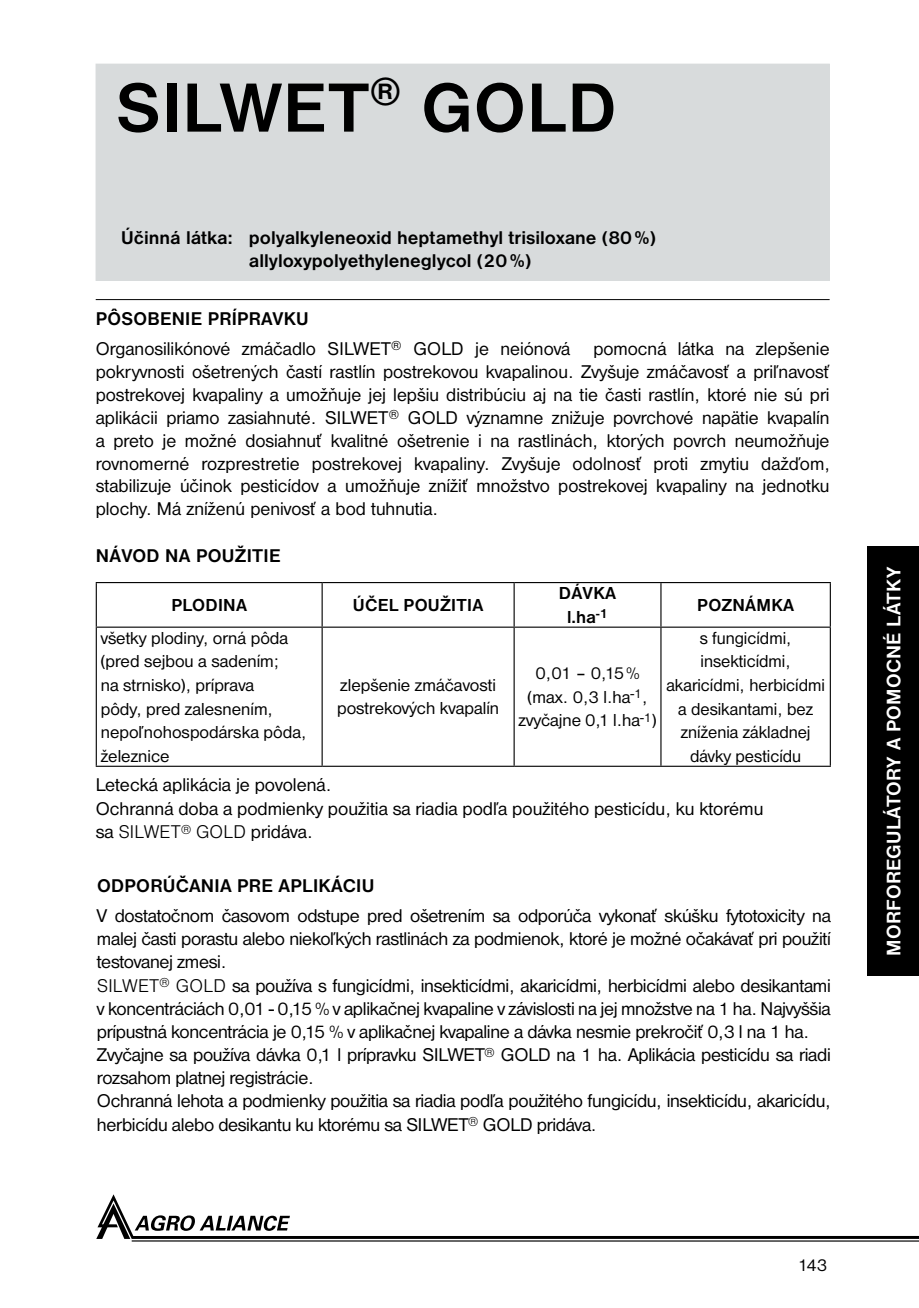
<style>
.page{position:relative;width:919px;height:1308px;background:#fff}
.page>*{position:absolute;margin:0;border:0;box-sizing:border-box;transform-origin:0 0}
.t1{font:700 72px "Nimbus Sans DOT";color:#000}
.t2{font:700 20.25px "Nimbus Sans DOT";letter-spacing:.015em;color:#fff}
.t3{font:19.12px/22.9px "Nimbus Sans DOT";letter-spacing:-.015em;color:#000}
.t4{font:700 19.12px/22.9px "Nimbus Sans DOT";color:#000;text-align:center}
.t5{font:19.12px "Nimbus Sans DOT Ligh";letter-spacing:.015em;color:#000}
.t6{font:18px/23.6px "Nimbus Sans DOT";color:#000}
.t7{font:700 18px/23.6px "Nimbus Sans DOT";letter-spacing:.015em;color:#000}
.s1{font-weight:700}
.s2{font-family:"Nimbus Sans DOT"}
</style>
<div class="page">
<hr style="left:132px;top:1240px;width:786px;height:1px;background:#000">
<svg style="left:96px;top:1194px;width:822px;height:44px"></svg>
<div style="left:96px;top:64px;width:733px;height:216px;background:#d8dbdc"></div>
<div style="left:96px;top:64px;width:733px;height:217px;border:1px solid #d8dbdc"></div>
<hr style="left:96px;top:299px;width:733px;height:1px;background:#000">
<hr style="left:96px;top:582px;width:226px;height:1px;background:#000">
<hr style="left:96px;top:583px;width:1px;height:43px;background:#000">
<hr style="left:322px;top:582px;width:192px;height:1px;background:#000">
<hr style="left:321px;top:583px;width:2px;height:43px;background:#000">
<hr style="left:514px;top:582px;width:147px;height:1px;background:#000">
<hr style="left:513px;top:583px;width:1px;height:43px;background:#000">
<hr style="left:661px;top:582px;width:169px;height:1px;background:#000">
<hr style="left:660px;top:583px;width:1px;height:43px;background:#000">
<hr style="left:829px;top:583px;width:1px;height:43px;background:#000">
<hr style="left:96px;top:626px;width:226px;height:1px;background:#000">
<hr style="left:96px;top:627px;width:1px;height:138px;background:#000">
<hr style="left:322px;top:626px;width:192px;height:1px;background:#000">
<hr style="left:321px;top:627px;width:2px;height:138px;background:#000">
<hr style="left:514px;top:626px;width:147px;height:1px;background:#000">
<hr style="left:513px;top:627px;width:1px;height:138px;background:#000">
<hr style="left:661px;top:626px;width:169px;height:1px;background:#000">
<hr style="left:660px;top:627px;width:1px;height:138px;background:#000">
<hr style="left:829px;top:627px;width:1px;height:138px;background:#000">
<hr style="left:96px;top:765px;width:226px;height:2px;background:#000">
<hr style="left:322px;top:765px;width:192px;height:2px;background:#000">
<hr style="left:514px;top:765px;width:147px;height:2px;background:#000">
<hr style="left:661px;top:765px;width:169px;height:2px;background:#000">
<div style="left:867px;top:546px;width:51px;height:430px;background:#000"></div>
<h1 class="t1" style="left:116px;top:67px;width:493px">SILWET<sup>®</sup>GO LD</h1>
<p class="t4" style="left:121px;top:227px;width:536px">Účinná látka: polyalkyleneoxid heptamethyl trisiloxane (80%) allyloxypolyethyleneglycol (20%)</p>
<p class="t4" style="left:96px;top:308px;width:38px">PÔSOBENIE</p>
<p class="t3" style="left:96px;top:305px;width:735px;line-height:29.2px;text-indent:112px"><span class="s1">PRÍPRAVKU<br></span>Organosilikónové zmáčadlo SILWET<sup>®</sup> GOLD je neiónová pomocná látka na zlepšenie</p>
<p class="t3" style="left:96px;top:360px;width:735px;text-align:justify">pokryvnosti ošetrených častí rastlín postrekovou kvapalinou. Zvyšuje zmáčavosť a priľnavosť postrekovej kvapaliny a umožňuje jej lepšiu distribúciu aj na tie časti rastlín, ktoré nie sú pri aplikácii priamo zasiahnuté. SILWET<sup>®</sup> GOLD významne znižuje povrchové napätie kvapalín a preto je možné dosiahnuť kvalitné ošetrenie i na rastlinách, ktorých povrch neumožňuje rovnomerné rozprestretie postrekovej kvapaliny. Zvyšuje odolnosť proti zmytiu dažďom, stabilizuje účinok pesticídov a umožňuje znížiť množstvo postrekovej kvapaliny na jednotku plochy. Má zníženú penivosť a bod tuhnutia.</p>
<p class="t4" style="left:96px;top:544px;width:186px">Návod na použitie</p>
<p class="t7" style="left:171px;top:593px;width:77px">Plodina</p>
<p class="t7" style="left:353px;top:593px;width:132px">Účel použitia</p>
<p class="t7" style="left:567px;top:581px;width:42px;text-indent:-8px">DÁVKA l.ha<sup>-1</sup></p>
<p class="t7" style="left:697px;top:593px;width:98px">Poznámka</p>
<p class="t6" style="left:101px;top:626px;width:207px">všetky plodiny, orná pôda (pred sejbou a sadením;<br>na strnisko), príprava<br>pôdy, pred zalesnením, nepoľnohospodárska pôda, železnice</p>
<p class="t6" style="left:666px;top:626px;width:160px;text-align:center">s fungicídmi, insekticídmi, akaricídmi, herbicídmi a desikantami, bez zníženia základnej dávky pesticídu</p>
<p class="t3" style="left:96px;top:773px;width:669px;line-height:23.6px">Letecká aplikácia je povolená.<br>Ochranná doba a podmienky použitia sa riadia podľa použitého pesticídu, ku ktorému</p>
<p class="t5" style="left:96px;top:821px;width:114px"><span class="s2">sa</span> Silwet<sup>®</sup> GOLD</p>
<p class="t3" style="left:251px;top:820px;width:64px">pridáva.</p>
<p class="t6" style="left:337px;top:673px;width:163px">zlepšenie zmáčavosti postrekových kvapalín</p>
<p class="t6" style="left:518px;top:661px;width:139px;text-align:center">0,01 – 0,15% (max. 0,3 l.ha<sup>-1</sup>, zvyčajne 0,1 l.ha<sup>-1</sup>)</p>
<p class="t4" style="left:97px;top:874px;width:104px">ODPORÚČANIA</p>
<p class="t4" style="left:237px;top:874px;width:87px">PRE APLIKÁCIU</p>
<p class="t3" style="left:97px;top:904px;width:735px;text-align:justify">V dostatočnom časovom odstupe pred ošetrením sa odporúča vykonať skúšku fytotoxicity na malej časti porastu alebo niekoľkých rastlinách za podmienok, ktoré je možné očakávať pri použití testovanej zmesi.</p>
<p class="t5" style="left:97px;top:974px;width:92px">SILWET<sup>®</sup>GOLD</p>
<p class="t3" style="left:97px;top:973px;width:735px;text-indent:135px">sa používa s fungicídmi, insekticídmi, akaricídmi, herbicídmi alebo desikantami v koncentráciách 0,01 - 0,15 % v aplikačnej kvapaline v závislosti na jej množstve na 1 ha. Najvyššia prípustná koncentrácia je 0,15 % v aplikačnej kvapaline a dávka nesmie prekročiť 0,3 l na 1 ha.<br>Zvyčajne sa používa dávka 0,1 l prípravku SILWET<sup>®</sup> GOLD na 1 ha. Aplikácia pesticídu sa riadi rozsahom platnej registrácie.<br>Ochranná lehota a podmienky použitia sa riadia podľa použitého fungicídu, insekticídu, akaricídu, herbicídu alebo desikantu ku ktorému sa SILWET<sup>®</sup> GOLD pridáva.</p>
<p class="t6" style="left:797px;top:1253px;width:31px">143</p>
<p class="t2" style="left:882px;top:955px;width:390px;rotate:-90deg">MorforEgulátory a pomocné látky</p>
</div>
